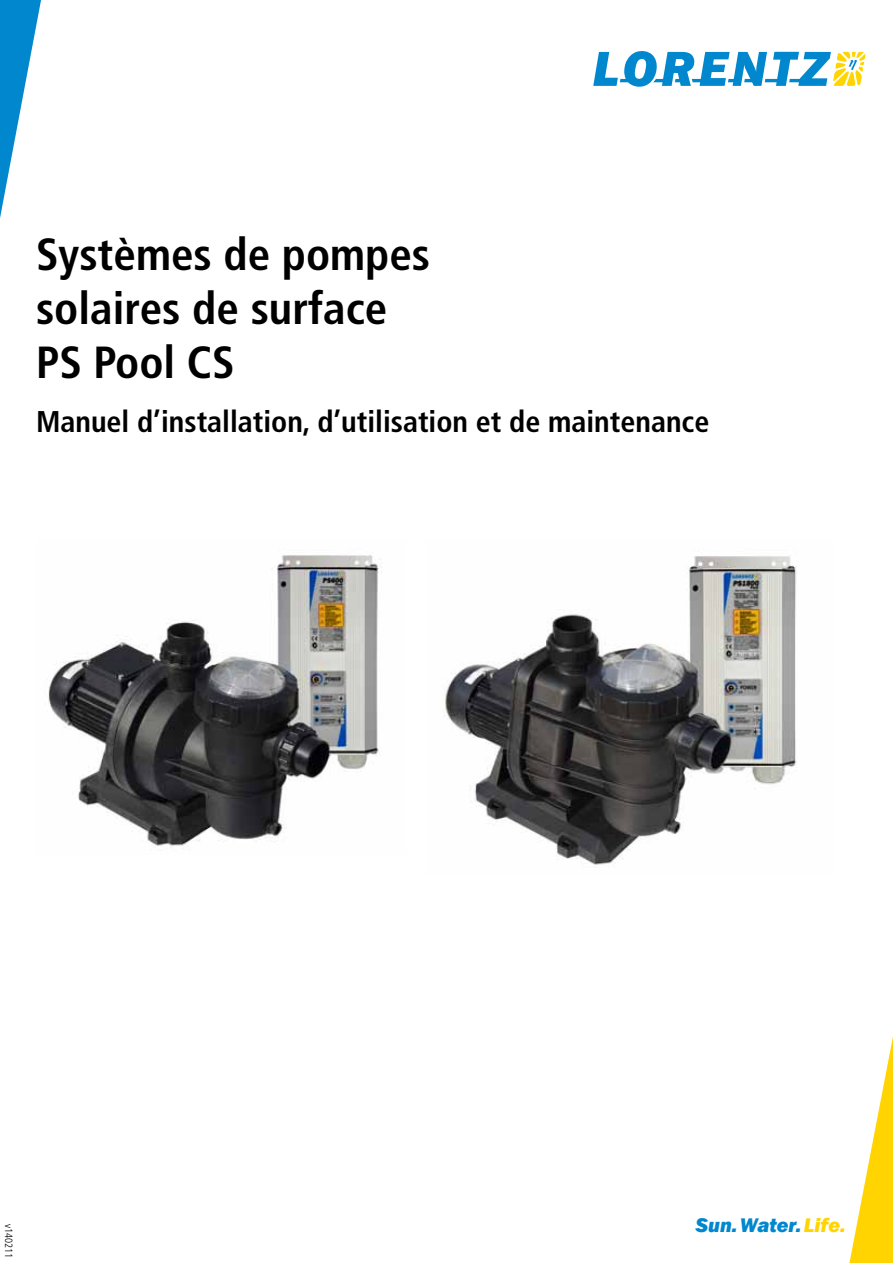
<style>
.page{position:relative;width:893px;height:1263px;background:#fff}
.page>*{position:absolute;margin:0;border:0;box-sizing:border-box;transform-origin:0 0}
.t1{font:700 condensed 45px/54px "Frutiger LT Std";color:#000}
.t2{font:700 condensed 30px "Frutiger LT Std";color:#000}
.t3{font:italic 800 20.25px "Franklin Gothic";color:#0087cd}
.t4{font:300 condensed 10.5px "Frutiger LT Pro";color:#000}
.s1{color:#ffd400}
</style>
<div class="page">
<img style="left:47px;top:555px;width:335px;height:291px">
<img style="left:445px;top:556px;width:352px;height:309px">
<svg style="left:593px;top:51px;width:272px;height:36px"></svg>
<svg style="left:0;top:0;width:41px;height:218px"></svg>
<svg style="left:849px;top:1037px;width:44px;height:226px"></svg>
<h1 class="t1" style="left:36px;top:227px;width:396px">Systèmes de pompes solaires de surface<br>PS Pool CS</h1>
<p class="t2" style="left:36px;top:404px;width:675px">Manuel d’installation, d’utilisation et de maintenance</p>
<p class="t4" style="left:15px;top:1224px;width:36px;rotate:90deg">v140211</p>
<p class="t3" style="left:696px;top:1212px;width:152px">Sun. Water. <span class="s1">Life.</span></p>
</div>
